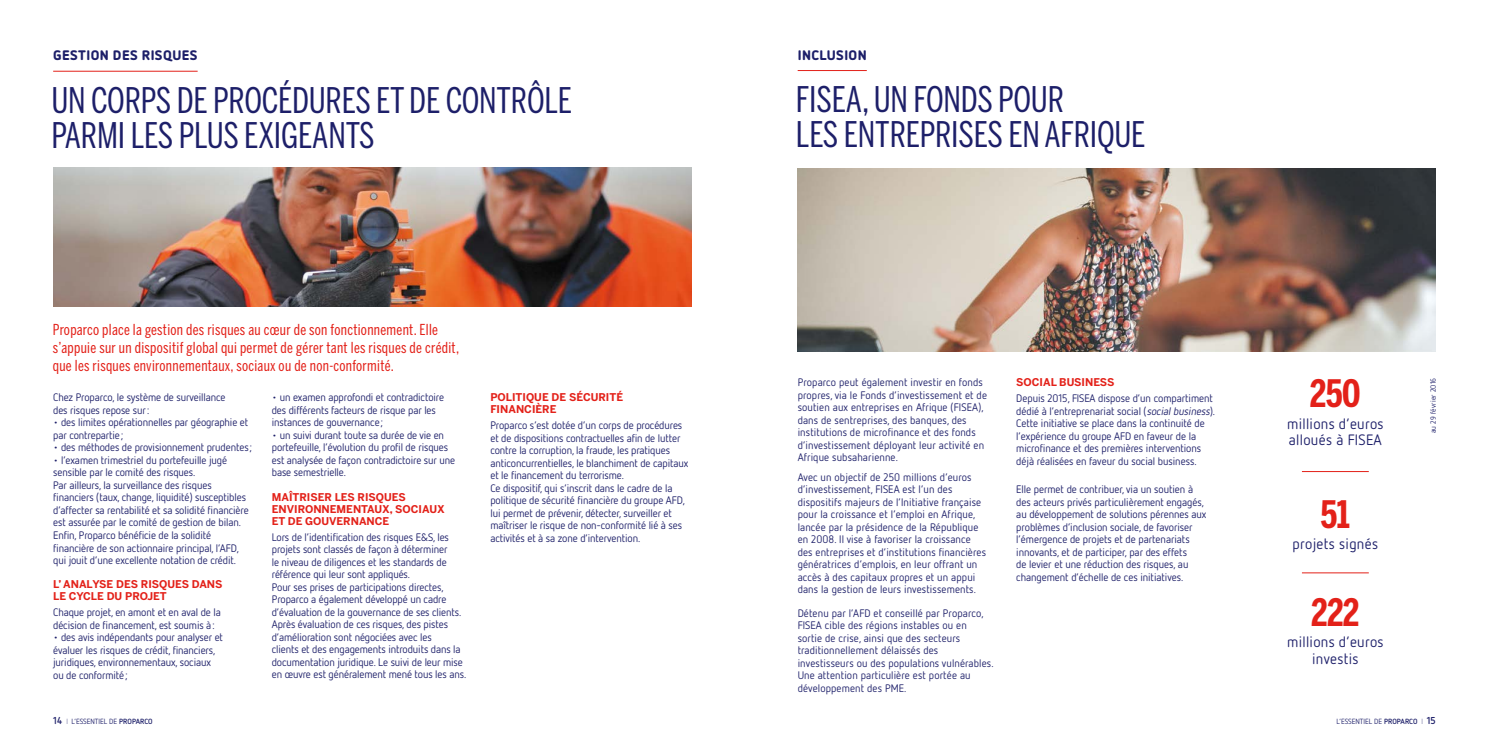
<style>
.page{position:relative;width:1489px;height:745px;background:#fff}
.page>*{position:absolute;margin:0;border:0;box-sizing:border-box;transform-origin:0 0}
.t1{font:700 37.5px "Benton Sans Comp";letter-spacing:-.02em;color:#e32119}
.t2{font:35px/35px "Benton Sans Comp";letter-spacing:-.005em;color:#1d1f69}
.t3{font:15px/18px "Benton Sans Comp";letter-spacing:.02em;color:#e32119}
.t4{font:15px/16.2px "Netto OT";letter-spacing:.02em;color:#1d1f69;text-align:center}
.t5{font:900 13.75px "Netto OT";letter-spacing:.03em;color:#1d1f69}
.t6{font:10.88px/12.5px "Netto OT";letter-spacing:-.01em;color:#1d1f69}
.t7{font:10.88px/12.5px "Netto OT";letter-spacing:.01em;color:#1d1f69}
.t8{font:700 10.62px/11.9px "Benton Sans";color:#e32119}
.t9{font:7.5px "Netto OT";color:#1d1f69}
.t10{font:7.5px "Netto OT";letter-spacing:.02em;color:#1d1f69}
.s1{font-style:italic}
.s2{font-weight:700;font-size:10px}
.s3{font-weight:300}
.s4{font-weight:700}
</style>
<div class="page">
<img style="left:53px;top:167px;width:638px;height:139px">
<hr style="left:53px;top:71px;width:145px;height:1px;background:#e32119">
<img style="left:797px;top:168px;width:638px;height:183px">
<hr style="left:1301px;top:572px;width:67px;height:1px;background:#e32119">
<hr style="left:1301px;top:471px;width:67px;height:1px;background:#e32119">
<hr style="left:797px;top:70px;width:69px;height:1px;background:#e32119">
<p class="t5" style="left:53px;top:46px;width:146px">GESTION DES RISQUES</p>
<h2 class="t2" style="left:51px;top:83px;width:522px">UN CORPS DE PROCÉDURES ET DE CONTRÔLE<br>PARMI LES PLUS EXIGEANTS</h2>
<h3 class="t3" style="left:53px;top:320px;width:408px">Proparco place la gestion des risques au cœur de son fonctionnement. Elle s’appuie sur un dispositif global qui permet de gérer tant les risques de crédit, que les risques environnementaux, sociaux ou de non-conformité.</h3>
<p class="t6" style="left:53px;top:391px;width:174px">Chez Proparco, le système de surveillance des risques repose sur:</p>
<p class="t6" style="left:53px;top:416px;width:197px">• des limites opérationnelles par géographie et par contrepartie;</p>
<p class="t6" style="left:53px;top:441px;width:200px">• des méthodes de provisionnement prudentes ;</p>
<p class="t6" style="left:53px;top:453px;width:197px">• l’examen trimestriel du portefeuille jugé sensible par le comité des risques.<br>Par ailleurs, la surveillance des risques financiers (taux, change, liquidité) susceptibles d’affecter sa rentabilité et sa solidité financière est assurée par le comité de gestion de bilan.<br>Enfin, Proparco bénéficie de la solidité financière de son actionnaire principal, l’AFD, qui jouit d’une excellente notation de crédit.</p>
<p class="t8" style="left:53px;top:578px;width:171px">L’ ANALYSE DES RISQUES DANS<br>LE CYCLE DU PROJET</p>
<p class="t6" style="left:53px;top:605px;width:169px">Chaque projet, en amont et en aval de la décision de financement, est soumis à:</p>
<p class="t6" style="left:53px;top:630px;width:171px">• des avis indépendants pour analyser et évaluer les risques de crédit, financiers, juridiques, environnementaux, sociaux ou de conformité;</p>
<p class="t6" style="left:272px;top:391px;width:174px">• un examen approfondi et contradictoire des différents facteurs de risque par les instances de gouvernance;</p>
<p class="t6" style="left:272px;top:428px;width:185px">• un suivi durant toute sa durée de vie en portefeuille, l’évolution du profil de risques est analysée de façon contradictoire sur une base semestrielle.</p>
<p class="t8" style="left:272px;top:490px;width:174px">MAÎTRISER LES RISQUES<br>ENVIRONNEMENTAUX, SOCIAUX<br>ET DE GOUVERNANCE</p>
<p class="t6" style="left:272px;top:530px;width:196px">Lors de l’identification des risques E&amp;S, les projets sont classés de façon à déterminer<br>le niveau de diligences et les standards de référence qui leur sont appliqués.<br>Pour ses prises de participations directes, Proparco a également développé un cadre d’évaluation de la gouvernance de ses clients.<br>Après évaluation de ces risques, des pistes d’amélioration sont négociées avec les<br>clients et des engagements introduits dans la documentation juridique. Le suivi de leur mise en œuvre est généralement mené tous les ans.</p>
<p class="t8" style="left:490px;top:391px;width:134px">POLITIQUE DE SÉCURITÉ<br>FINANCIÈRE</p>
<p class="t6" style="left:490px;top:418px;width:199px">Proparco s’est dotée d’un corps de procédures et de dispositions contractuelles afin de lutter contre la corruption, la fraude, les pratiques anticoncurrentielles, le blanchiment de capitaux et le financement du terrorisme.<br>Ce dispositif, qui s’inscrit dans le cadre de la politique de sécurité financière du groupe AFD, lui permet de prévenir, détecter, surveiller et maîtriser le risque de non-conformité lié à ses activités et à sa zone d’intervention.</p>
<p class="t5" style="left:797px;top:46px;width:70px">INCLUSION</p>
<h2 class="t2" style="left:795px;top:82px;width:351px">FISEA, UN FONDS POUR<br>LES ENTREPRISES EN AFRIQUE</h2>
<p class="t7" style="left:797px;top:375px;width:191px">Proparco peut également investir en fonds propres, via le Fonds d’investissement et de soutien aux entreprises en Afrique (FISEA), dans de sentreprises, des banques, des institutions de microfinance et des fonds d’investissement déployant leur activité en Afrique subsaharienne.</p>
<p class="t7" style="left:797px;top:470px;width:190px">Avec un objectif de 250 millions d’euros d’investissement, FISEA est l’un des dispositifs majeurs de l’Initiative française pour la croissance et l’emploi en Afrique, lancée par la présidence de la République en 2008. Il vise à favoriser la croissance des entreprises et d’institutions financières génératrices d’emplois, en leur offrant un accès à des capitaux propres et un appui dans la gestion de leurs investissements.</p>
<p class="t7" style="left:797px;top:606px;width:197px">Détenu par l’AFD et conseillé par Proparco, FISEA cible des régions instables ou en sortie de crise, ainsi que des secteurs traditionnellement délaissés des investisseurs ou des populations vulnérables.<br>Une attention particulière est portée au développement des PME.</p>
<p class="t8" style="left:1016px;top:376px;width:100px">SOCIAL BUSINESS</p>
<p class="t6" style="left:1016px;top:391px;width:200px">Depuis 2015, FISEA dispose d’un compartiment dédié à l’entreprenariat social (<span class="s1">socialbusiness</span>).<br>Cette initiative se place dans la continuité de l’expérience du groupe AFD en faveur de la microfinance et des premières interventions déjà réalisées en faveur du social business.</p>
<p class="t6" style="left:1016px;top:482px;width:192px">Elle permet de contribuer, via un soutien à des acteurs privés particulièrement engagés, au développement de solutions pérennes aux problèmes d’inclusion sociale, de favoriser l’émergence de projets et de partenariats innovants, et de participer, par des effets<br>de levier et une réduction des risques, au changement d’échelle de ces initiatives.</p>
<h1 class="t1" style="left:1309px;top:372px;width:52px">250</h1>
<h3 class="t4" style="left:1286px;top:414px;width:98px;text-align:left">millions d’euros alloués à FISEA</h3>
<h1 class="t1" style="left:1320px;top:492px;width:31px">51</h1>
<h3 class="t4" style="left:1292px;top:535px;width:87px">projets signés</h3>
<h1 class="t1" style="left:1310px;top:590px;width:50px">222</h1>
<h3 class="t4" style="left:1286px;top:633px;width:98px">millions d’euros investis</h3>
<p class="t10" style="left:1428px;top:433px;width:57px;rotate:-90deg">au 29 février 2016</p>
<p class="t9" style="left:53px;top:716px;width:101px"><span class="s2">14</span> <span class="s3">I</span> L’ESSENTIEL DE <span class="s4">PROPARCO</span></p>
<p class="t9" style="left:1336px;top:716px;width:101px">L’ESSENTIEL DE <span class="s4">PROPARCO</span> <span class="s3">I</span> <span class="s2">15</span></p>
</div>
